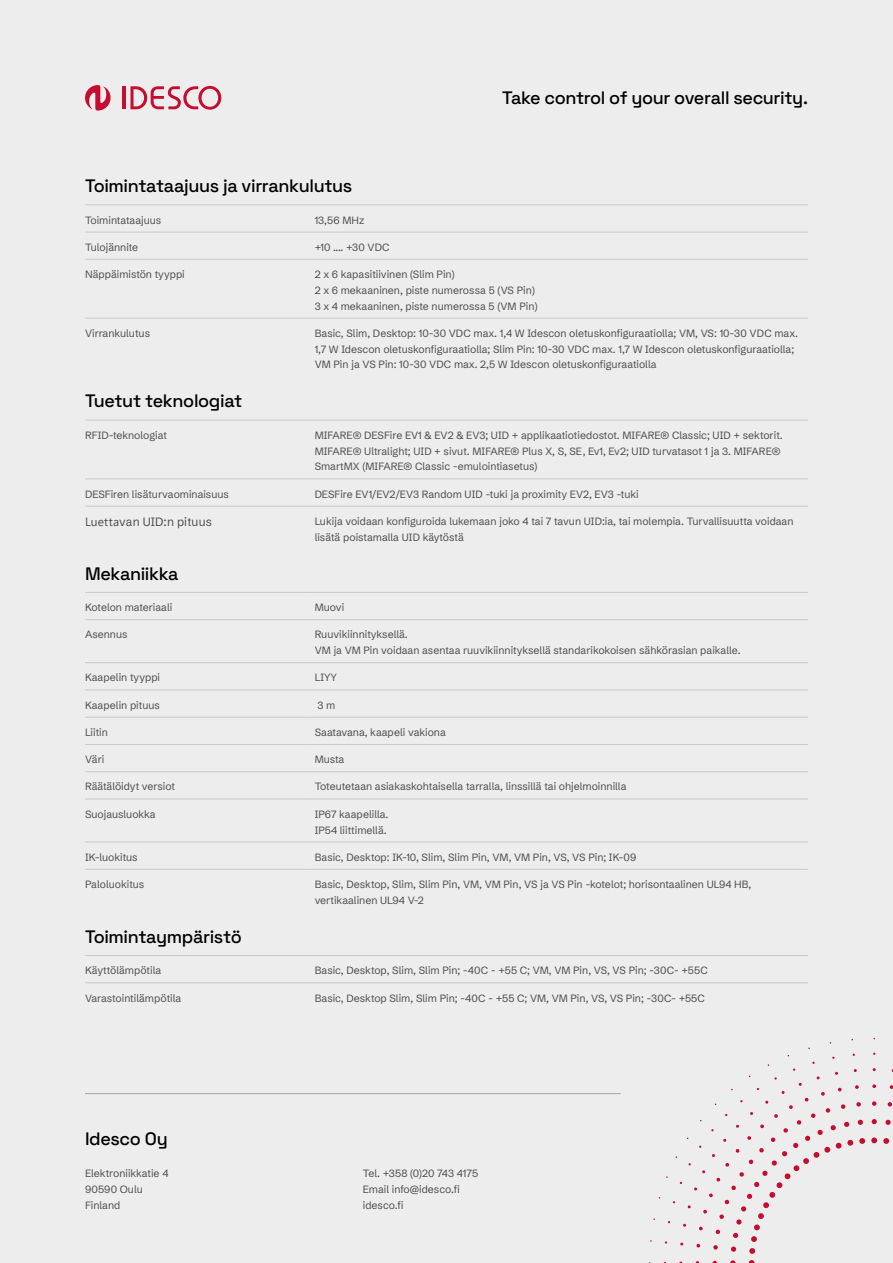
<style>
.page{position:relative;width:893px;height:1263px;background:#ededed}
.page>*{position:absolute;margin:0;border:0;box-sizing:border-box;transform-origin:0 0}
.t1{font:500 18px "Space Grotesk";letter-spacing:-.02em;color:#000}
.t2{font:12px "Schibsted Grotesk";letter-spacing:.01em;color:#4d4d4d}
.t3{font:10.5px/15.8px "Schibsted Grotesk";color:#4d4d4d}
.s1{font-family:"Segoe UI"}
</style>
<div class="page">
<svg style="left:85px;top:85px;width:26px;height:26px"></svg>
<hr style="left:122px;top:86px;width:3px;height:23px;background:#c60c30">
<svg style="left:130px;top:86px;width:91px;height:24px"></svg>
<svg style="left:872px;top:1084px;width:4px;height:4px"></svg>
<svg style="left:890px;top:1085px;width:3px;height:4px"></svg>
<svg style="left:872px;top:1101px;width:4px;height:5px"></svg>
<svg style="left:887px;top:1102px;width:5px;height:5px"></svg>
<svg style="left:730px;top:1260px;width:5px;height:3px"></svg>
<svg style="left:872px;top:1119px;width:5px;height:5px"></svg>
<svg style="left:885px;top:1119px;width:6px;height:6px"></svg>
<svg style="left:749px;top:1260px;width:6px;height:3px"></svg>
<svg style="left:650px;top:1039px;width:215px;height:215px"></svg>
<svg style="left:871px;top:1137px;width:6px;height:6px"></svg>
<svg style="left:883px;top:1138px;width:6px;height:6px"></svg>
<hr style="left:85px;top:1093px;width:536px;height:1px;background:#a6a6a6">
<hr style="left:85px;top:204px;width:221px;height:1px;background:#cacaca">
<hr style="left:306px;top:204px;width:502px;height:1px;background:#cacaca">
<hr style="left:85px;top:232px;width:221px;height:1px;background:#cacaca">
<hr style="left:306px;top:232px;width:502px;height:1px;background:#cacaca">
<hr style="left:85px;top:259px;width:221px;height:1px;background:#cacaca">
<hr style="left:306px;top:259px;width:502px;height:1px;background:#cacaca">
<hr style="left:85px;top:318px;width:221px;height:1px;background:#cacaca">
<hr style="left:306px;top:318px;width:502px;height:1px;background:#cacaca">
<hr style="left:85px;top:420px;width:221px;height:1px;background:#cacaca">
<hr style="left:306px;top:420px;width:502px;height:1px;background:#cacaca">
<hr style="left:85px;top:478px;width:221px;height:1px;background:#cacaca">
<hr style="left:306px;top:478px;width:502px;height:1px;background:#cacaca">
<hr style="left:85px;top:506px;width:221px;height:1px;background:#cacaca">
<hr style="left:306px;top:506px;width:502px;height:1px;background:#cacaca">
<hr style="left:85px;top:592px;width:221px;height:1px;background:#cacaca">
<hr style="left:306px;top:592px;width:502px;height:1px;background:#cacaca">
<hr style="left:85px;top:619px;width:221px;height:1px;background:#cacaca">
<hr style="left:306px;top:619px;width:502px;height:1px;background:#cacaca">
<hr style="left:85px;top:662px;width:221px;height:1px;background:#cacaca">
<hr style="left:306px;top:662px;width:502px;height:1px;background:#cacaca">
<hr style="left:85px;top:689px;width:221px;height:1px;background:#cacaca">
<hr style="left:306px;top:689px;width:502px;height:1px;background:#cacaca">
<hr style="left:85px;top:717px;width:221px;height:1px;background:#cacaca">
<hr style="left:306px;top:717px;width:502px;height:1px;background:#cacaca">
<hr style="left:85px;top:744px;width:221px;height:1px;background:#cacaca">
<hr style="left:306px;top:744px;width:502px;height:1px;background:#cacaca">
<hr style="left:85px;top:771px;width:221px;height:1px;background:#cacaca">
<hr style="left:306px;top:771px;width:502px;height:1px;background:#cacaca">
<hr style="left:85px;top:799px;width:221px;height:1px;background:#cacaca">
<hr style="left:306px;top:799px;width:502px;height:1px;background:#cacaca">
<hr style="left:85px;top:842px;width:221px;height:1px;background:#cacaca">
<hr style="left:306px;top:842px;width:502px;height:1px;background:#cacaca">
<hr style="left:85px;top:869px;width:221px;height:1px;background:#cacaca">
<hr style="left:306px;top:869px;width:502px;height:1px;background:#cacaca">
<hr style="left:85px;top:955px;width:221px;height:1px;background:#cacaca">
<hr style="left:306px;top:955px;width:502px;height:1px;background:#cacaca">
<hr style="left:85px;top:982px;width:221px;height:1px;background:#cacaca">
<hr style="left:306px;top:982px;width:502px;height:1px;background:#cacaca">
<h1 class="t1" style="left:502px;top:85px;width:307px">Take control of your overall security.</h1>
<h1 class="t1" style="left:85px;top:173px;width:269px">Toimintataajuus ja virrankulutus</h1>
<p class="t3" style="left:85px;top:211px;width:78px">Toimintataajuus</p>
<p class="t3" style="left:315px;top:211px;width:51px">13,56 MHz</p>
<p class="t3" style="left:85px;top:238px;width:55px">Tulojännite</p>
<p class="t3" style="left:315px;top:238px;width:76px">+10 .... +30 VDC</p>
<p class="t3" style="left:85px;top:265px;width:101px">Näppäimistön tyyppi</p>
<p class="t3" style="left:315px;top:265px;width:224px">2 x 6 kapasitiivinen (Slim Pin)<br>2 x 6 mekaaninen, piste numerossa 5 (VS Pin)<br>3 x 4 mekaaninen, piste numerossa 5 (VM Pin)</p>
<p class="t3" style="left:85px;top:324px;width:67px">Virrankulutus</p>
<p class="t3" style="left:315px;top:324px;width:485px">Basic, Slim, Desktop: 10-30 VDC max. 1,4 W Idescon oletuskonfiguraatiolla; VM, VS: 10-30 VDC max.<br>1,7 W Idescon oletuskonfiguraatiolla; Slim Pin: 10-30 VDC max. 1,7 W Idescon oletuskonfiguraatiolla;<br>VM Pin ja VS Pin: 10-30 VDC max. 2,5 W Idescon oletuskonfiguraatiolla</p>
<h1 class="t1" style="left:85px;top:388px;width:159px">Tuetut teknologiat</h1>
<p class="t3" style="left:85px;top:426px;width:83px">RFID-teknologiat</p>
<p class="t3" style="left:315px;top:426px;width:469px">MIFARE® DESFire EV1 &amp; EV2 &amp; EV3; UID + applikaatiotiedostot. MIFARE® Classic; UID + sektorit.<br>MIFARE® Ultralight; UID + sivut. MIFARE® Plus X, S, SE, Ev1, Ev2; UID turvatasot 1 ja 3. MIFARE®<br>SmartMX (MIFARE® Classic -emulointiasetus)</p>
<p class="t3" style="left:85px;top:485px;width:145px">DESFiren lisäturvaominaisuus</p>
<p class="t3" style="left:315px;top:485px;width:326px">DESFire EV1/EV2/EV3 Random UID -tuki ja proximity EV2, EV3 -tuki</p>
<p class="t2" style="left:85px;top:512px;width:129px"><span class="s1">Luetta</span>van UID:n pituus</p>
<p class="t3" style="left:315px;top:512px;width:480px">Lukija voidaan konfiguroida lukemaan joko 4 tai 7 tavun UID:ia, tai molempia. Turvallisuutta voidaan lisätä poistamalla UID käytöstä</p>
<h1 class="t1" style="left:85px;top:560px;width:95px">Mekaniikka</h1>
<p class="t3" style="left:85px;top:598px;width:89px">Kotelon materiaali</p>
<p class="t3" style="left:315px;top:598px;width:31px">Muovi</p>
<p class="t3" style="left:85px;top:625px;width:44px">Asennus</p>
<p class="t3" style="left:315px;top:625px;width:427px">Ruuvikiinnityksellä.<br>VM ja VM Pin voidaan asentaa ruuvikiinnityksellä standarikokoisen sähkörasian paikalle.</p>
<p class="t3" style="left:85px;top:669px;width:77px">Kaapelin tyyppi</p>
<p class="t3" style="left:315px;top:669px;width:24px">LIYY</p>
<p class="t3" style="left:85px;top:696px;width:76px">Kaapelin pituus</p>
<p class="t3" style="left:317px;top:696px;width:19px">3 m</p>
<p class="t3" style="left:85px;top:723px;width:24px">Liitin</p>
<p class="t3" style="left:315px;top:723px;width:133px">Saatavana, kaapeli vakiona</p>
<p class="t3" style="left:85px;top:750px;width:21px">Väri</p>
<p class="t3" style="left:315px;top:750px;width:31px">Musta</p>
<p class="t3" style="left:85px;top:778px;width:92px">Räätälöidyt versiot</p>
<p class="t3" style="left:315px;top:778px;width:313px">Toteutetaan asiakaskohtaisella tarralla, linssillä tai ohjelmoinnilla</p>
<p class="t3" style="left:85px;top:805px;width:72px">Suojausluokka</p>
<p class="t3" style="left:315px;top:805px;width:75px">IP67 kaapelilla.<br>IP54 liittimellä.</p>
<p class="t3" style="left:85px;top:848px;width:54px">IK-luokitus</p>
<p class="t3" style="left:315px;top:848px;width:323px">Basic, Desktop: IK-10, Slim, Slim Pin, VM, VM Pin, VS, VS Pin; IK-09</p>
<p class="t3" style="left:85px;top:875px;width:61px">Paloluokitus</p>
<p class="t3" style="left:315px;top:875px;width:438px">Basic, Desktop, Slim, Slim Pin, VM, VM Pin, VS ja VS Pin -kotelot; horisontaalinen UL94 HB, vertikaalinen UL94 V-2</p>
<h1 class="t1" style="left:85px;top:923px;width:158px">Toimintaympäristö</h1>
<p class="t3" style="left:85px;top:961px;width:78px">Käyttölämpötila</p>
<p class="t3" style="left:315px;top:961px;width:395px">Basic, Desktop, Slim, Slim Pin; -40C - +55 C; VM, VM Pin, VS, VS Pin; -30C- +55C</p>
<p class="t3" style="left:85px;top:989px;width:98px">Varastointilämpötila</p>
<p class="t3" style="left:315px;top:989px;width:392px">Basic, Desktop Slim, Slim Pin; -40C - +55 C; VM, VM Pin, VS, VS Pin; -30C- +55C</p>
<h1 class="t1" style="left:85px;top:1125px;width:84px">Idesco Oy</h1>
<p class="t3" style="left:85px;top:1164px;width:85px">Elektroniikkatie 4<br>90590 Oulu<br>Finland</p>
<p class="t3" style="left:363px;top:1164px;width:117px">Tel. +358 (0)20 743 4175<br>Email info@idesco.fi idesco.fi</p>
</div>
